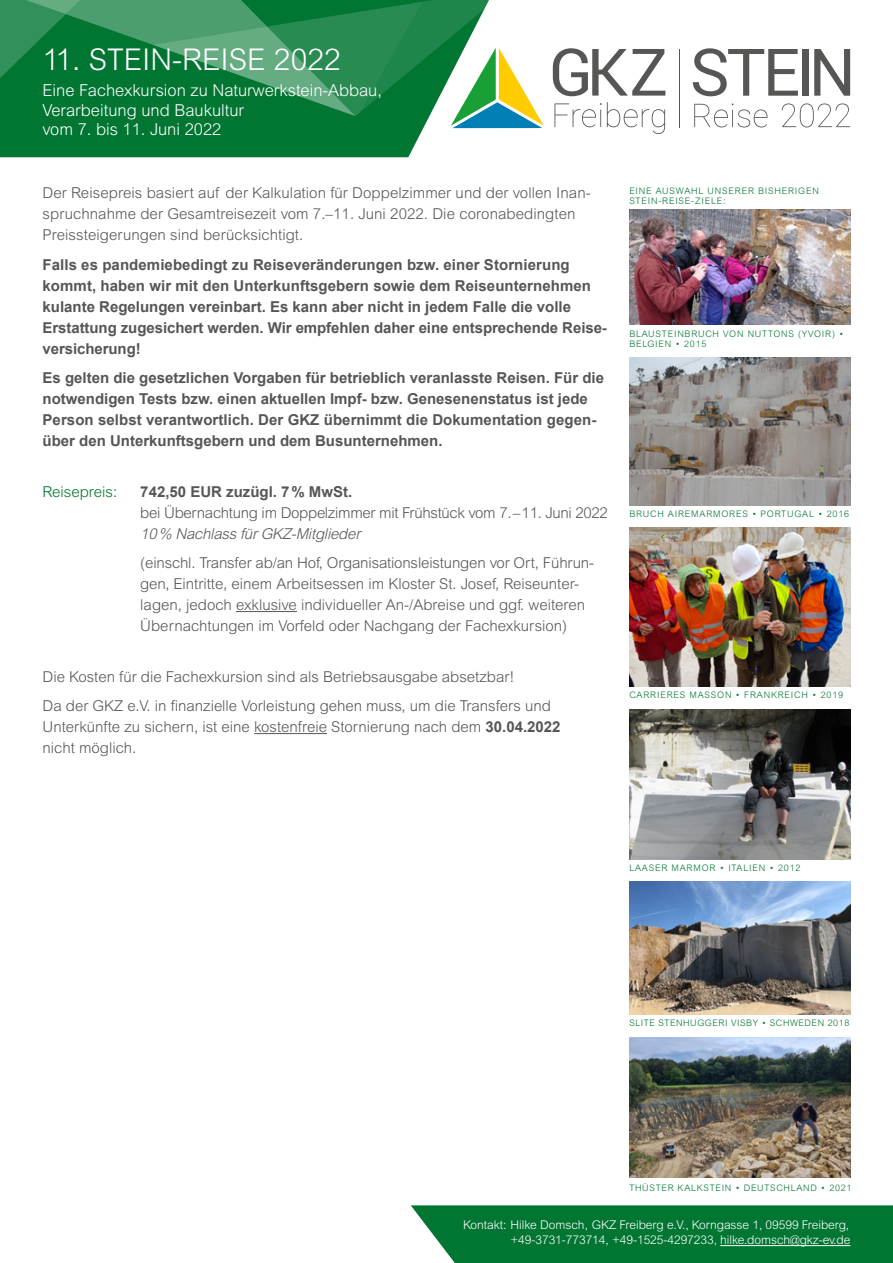
<style>
.page{position:relative;width:893px;height:1263px;background:#fff}
.page>*{position:absolute;margin:0;border:0;box-sizing:border-box;transform-origin:0 0}
.t1{font:300 30px "Arial MT Pro";color:#fff}
.t2{font:300 16.5px/19.5px "Arial MT Pro";color:#fff}
.t3{font:300 15px/21px "Arial MT Pro";color:#565655}
.t4{font:700 15px/21px "Arial";color:#565655}
.t5{font:300 15px "Arial MT Pro";letter-spacing:-.02em;color:#565655}
.t6{font:italic 300 15px "Arial MT Pro";color:#565655}
.t7{font:300 15px "Arial MT Pro";color:#007632}
.t8{font:300 12px/15px "Arial MT Pro";letter-spacing:-.005em;color:#fff;text-align:right}
.t9{font:300 9px/10.5px "Arial MT Pro";letter-spacing:.09em;color:#007632}
.t10{font:300 9px "Arial MT Pro";letter-spacing:.06em;color:#007632}
.s1{font-family:"Arial";font-weight:700}
</style>
<div class="page">
<svg style="left:0;top:128px;width:496px;height:29px;fill:#007632"></svg>
<div style="left:411px;top:1205px;width:482px;height:58px;background:#007632"></div>
<hr style="left:720px;top:1245px;width:130px;height:1px;background:#fff">
<svg style="left:553px;top:48px;width:112px;height:86px"></svg>
<svg style="left:0;top:0;width:544px;height:128px;background:#34925a"></svg>
<svg style="left:782px;top:103px;width:68px;height:24px"></svg>
<svg style="left:694px;top:103px;width:73px;height:24px"></svg>
<svg style="left:693px;top:48px;width:157px;height:48px"></svg>
<div style="left:803px;top:49px;width:6px;height:47px;background:#565655"></div>
<hr style="left:679px;top:49px;width:1px;height:78px;background:#565655">
<hr style="left:236px;top:611px;width:61px;height:1px;background:#565655">
<hr style="left:254px;top:733px;width:73px;height:1px;background:#565655">
<img style="left:629px;top:209px;width:221px;height:116px">
<img style="left:629px;top:528px;width:221px;height:159px">
<img style="left:629px;top:358px;width:221px;height:147px">
<img style="left:629px;top:709px;width:221px;height:150px">
<img style="left:629px;top:882px;width:221px;height:132px">
<img style="left:629px;top:1037px;width:221px;height:141px">
<h1 class="t1" style="left:43px;top:41px;width:300px">11. STEIN-REISE 2022</h1>
<p class="t2" style="left:43px;top:81px;width:341px">Eine Fachexkursion zu Naturwerkstein-Abbau,<br>Verarbeitung und Baukultur<br>vom 7. bis 11. Juni 2022</p>
<p class="t3" style="left:43px;top:183px;width:550px">Der Reisepreis basiert auf der Kalkulation für Doppelzimmer und der vollen Inan&shy;spruchnahme der Gesamtreisezeit vom 7.–11. Juni 2022. Die coronabedingten<br>Preissteigerungen sind berücksichtigt.</p>
<p class="t4" style="left:43px;top:254px;width:566px">Falls es pandemiebedingt zu Reiseveränderungen bzw. einer Stornierung kommt, haben wir mit den Unterkunftsgebern sowie dem Reiseunternehmen kulante Regelungen vereinbart. Es kann aber nicht in jedem Falle die volle Erstattung zugesichert werden. Wir empfehlen daher eine entsprechende Reise&shy;versicherung!</p>
<p class="t4" style="left:43px;top:368px;width:563px">Es gelten die gesetzlichen Vorgaben für betrieblich veranlasste Reisen. Für die notwendigen Tests bzw. einen aktuellen Impf- bzw. Genesenenstatus ist jede Person selbst verantwortlich. Der GKZ übernimmt die Dokumentation gegen&shy;über den Unterkunftsgebern und dem Busunternehmen.</p>
<p class="t7" style="left:43px;top:482px;width:76px">Reisepreis:</p>
<p class="t4" style="left:140px;top:481px;width:213px">742,50 EUR zuzügl. 7% MwSt.</p>
<p class="t5" style="left:140px;top:503px;width:469px">bei Übernachtung im Doppelzimmer mit Frühstück vom 7.–11. Juni 2022</p>
<p class="t6" style="left:140px;top:524px;width:226px">10% NachlassfürGKZ-Mitglieder</p>
<p class="t3" style="left:140px;top:553px;width:455px">(einschl. Transfer ab/an Hof, Organisationsleistungen vor Ort, Führun&shy;gen, Eintritte, einem Arbeitsessen im Kloster St. Josef, Reiseunter&shy;lagen, jedoch exklusive individueller An-/Abreise und ggf. weiteren Übernachtungen im Vorfeld oder Nachgang der Fachexkursion)</p>
<p class="t3" style="left:43px;top:662px;width:510px;line-height:29.5px">Die Kosten für die Fachexkursion sind als Betriebsausgabe absetzbar!<br>Da der GKZ e.V. in finanzielle Vorleistung gehen muss, um die Transfers und</p>
<p class="t3" style="left:43px;top:717px;width:520px">Unterkünfte zu sichern, ist eine kostenfreie Stornierung nach dem <span class="s1">30.04.2022 </span>nicht möglich.</p>
<p class="t9" style="left:629px;top:185px;width:191px">EINE AUSWAHL UNSERER BISHERIGEN<br>STEIN-REISE-ZIELE:</p>
<p class="t9" style="left:629px;top:328px;width:216px">BLAUSTEINBRUCH VON NUTTONS (YVOIR) •<br>BELGIEN • 2015</p>
<p class="t9" style="left:629px;top:509px;width:221px">BRUCH AIREMARMORES • PORTUGAL • 2016</p>
<p class="t9" style="left:629px;top:690px;width:215px">CARRIERES MASSON • FRANKREICH • 2019</p>
<p class="t9" style="left:629px;top:863px;width:173px">LAASER MARMOR • ITALIEN • 2012</p>
<p class="t10" style="left:629px;top:1018px;width:222px">SLITE STENHUGGERI VISBY • SCHWEDEN 2018</p>
<p class="t9" style="left:629px;top:1182px;width:224px">THÜSTER KALKSTEIN • DEUTSCHLAND • 2021</p>
<p class="t8" style="left:463px;top:1218px;width:389px">Kontakt: Hilke Domsch, GKZ Freiberg e.V., Korngasse 1, 09599 Freiberg, +49-3731-773714, +49-1525-4297233, hilke.domsch@gkz-ev.de</p>
</div>
